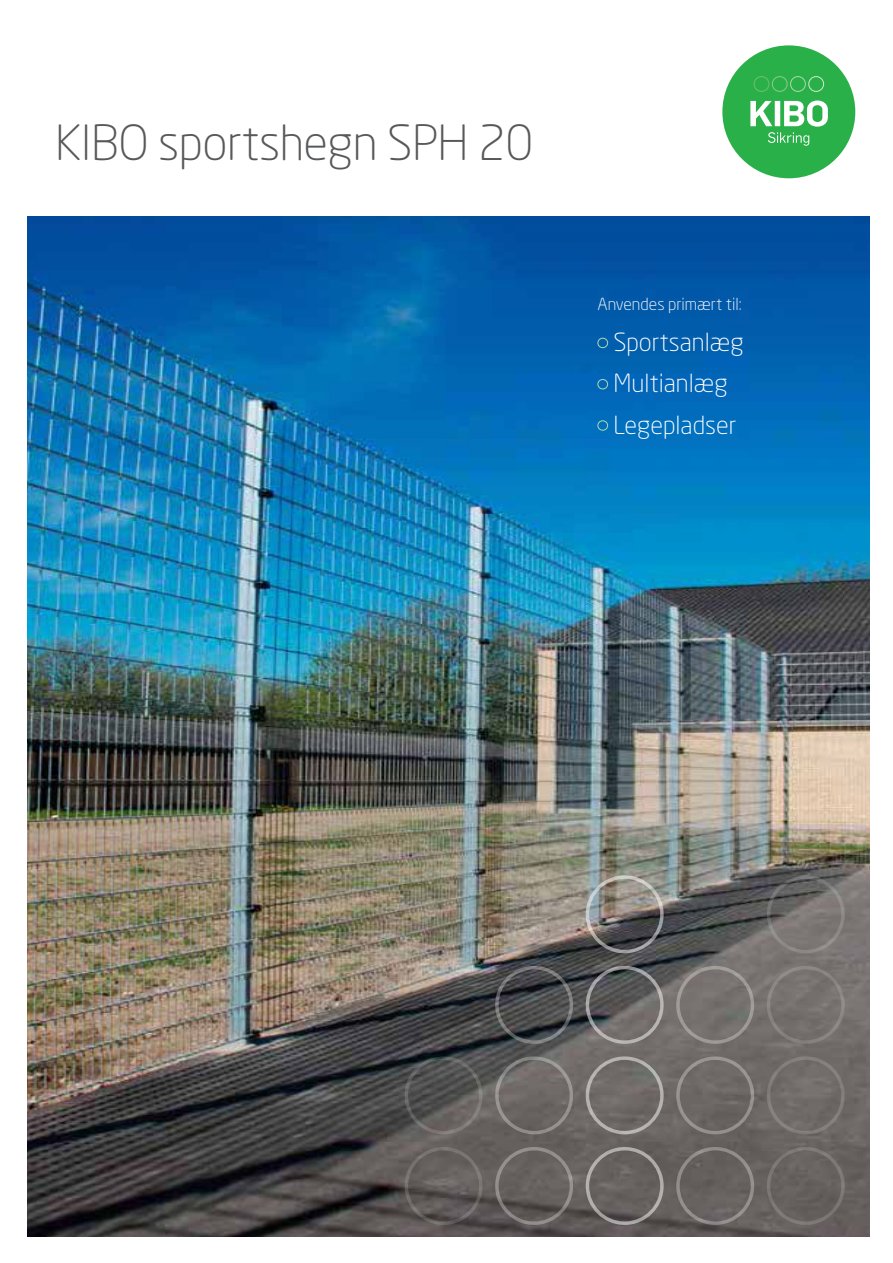
<style>
.page{position:relative;width:893px;height:1263px;background:#fff}
.page>*{position:absolute;margin:0;border:0;box-sizing:border-box;transform-origin:0 0}
.t1{font:300 48px "Neo Sans Std";letter-spacing:-.01em;color:#57585a}
.t2{font:300 24.75px/41.2px "Neo Sans Std";color:#fff}
.t3{font:300 16.5px "Neo Sans Std";color:#fff}
</style>
<div class="page">
<img style="left:28px;top:217px;width:842px;height:1019px">
<div style="left:597px;top:338px;width:11px;height:10px;border:1px solid #b0d8ad;border-radius:50%"></div>
<div style="left:597px;top:379px;width:11px;height:10px;border:1px solid #b0d8ad;border-radius:50%"></div>
<div style="left:597px;top:420px;width:11px;height:11px;border:1px solid #b0d8ad;border-radius:50%"></div>
<div style="left:722px;top:45px;width:133px;height:133px;background:#2ab049;border-radius:50%"></div>
<svg style="left:750px;top:100px;width:78px;height:46px"></svg>
<svg style="left:754px;top:76px;width:70px;height:16px"></svg>
<svg style="left:405px;top:1147px;width:78px;height:78px;background:#625d5b"></svg>
<svg style="left:495px;top:1147px;width:78px;height:78px;background:#676260"></svg>
<svg style="left:495px;top:966px;width:78px;height:78px;background:#484a4c"></svg>
<svg style="left:405px;top:1056px;width:78px;height:78px;background:#585756"></svg>
<svg style="left:495px;top:1056px;width:78px;height:78px;background:#706c69"></svg>
<svg style="left:586px;top:1147px;width:78px;height:78px;background:#6d6866"></svg>
<svg style="left:586px;top:966px;width:78px;height:78px;background:#696767"></svg>
<svg style="left:586px;top:1056px;width:78px;height:78px;background:#787371"></svg>
<svg style="left:767px;top:1147px;width:78px;height:78px;background:#686461"></svg>
<svg style="left:767px;top:966px;width:78px;height:78px;background:#787370"></svg>
<svg style="left:767px;top:1056px;width:78px;height:78px;background:#726d6a"></svg>
<svg style="left:767px;top:875px;width:78px;height:78px;background:#73706e"></svg>
<svg style="left:676px;top:1147px;width:78px;height:78px;background:#6b6663"></svg>
<svg style="left:676px;top:966px;width:78px;height:78px;background:#7a7673"></svg>
<svg style="left:676px;top:1056px;width:78px;height:78px;background:#716c69"></svg>
<img style="left:586px;top:875px;width:78px;height:78px">
<h1 class="t1" style="left:55px;top:113px;width:479px">KIBO sportshegn SPH 20</h1>
<p class="t3" style="left:597px;top:294px;width:146px">Anvendes primært til:</p>
<p class="t2" style="left:613px;top:321px;width:132px">Sportsanlæg<br>Multianlæg<br>Legepladser</p>
</div>
